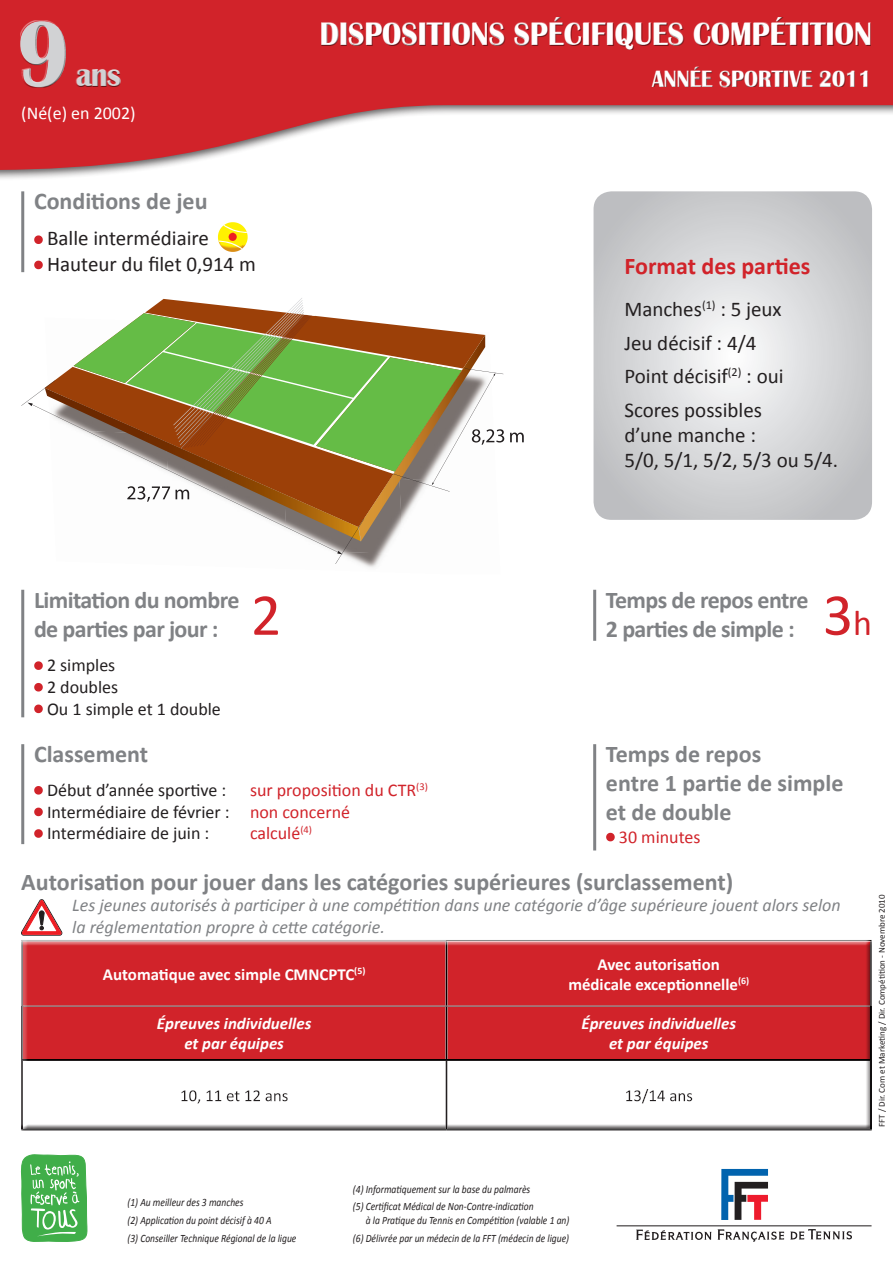
<style>
.page{position:relative;width:893px;height:1263px;background:#fff}
.page>*{position:absolute;margin:0;border:0;box-sizing:border-box;transform-origin:0 0}
.t1{font:700 96px "Britannic";color:#d1d2d4;scale:.9 1}
.t2{font:60px "Calibri";color:#d1232a}
.t3{font:700 33px "Britannic";color:#fff;scale:.9 1}
.t4{font:700 33px "Britannic";color:#d1d2d4;scale:.9 1}
.t5{font:700 24px/28.8px "Calibri";color:#808285}
.t6{font:700 24px/28.8px "Calibri";letter-spacing:-.025em;color:#808285}
.t7{font:700 24px "Britannic";color:#fff;scale:.9 1}
.t8{font:700 24px "Calibri";color:#d1232a}
.t9{font:21px/25.2px "Calibri";color:#231f20}
.t10{font:italic 18px/21.6px "Calibri";color:#808285}
.t11{font:18px "Calibri";color:#231f20}
.t12{font:18px "Calibri";color:#d1232a}
.t13{font:18px "Calibri";color:#fff}
.t14{font:700 16.95px/20.2px "Calibri";color:#fff;text-align:center}
.t15{font:italic 700 16.95px/20.2px "Calibri";color:#fff;text-align:center}
.t16{font:italic 11.25px/13.5px "Calibri";color:#231f20;scale:.85 1}
.t17{font:9px "Calibri";color:#231f20}
.s1{font-size:18px;color:#d1232a}
.s2{color:#d1232a}
.s3{font-size:36px}
</style>
<div class="page">
<svg style="left:790px;top:1229px;width:62px;height:11px"></svg>
<svg style="left:636px;top:1229px;width:148px;height:13px"></svg>
<svg style="left:721px;top:1169px;width:47px;height:51px"></svg>
<hr style="left:617px;top:1225px;width:254px;height:1px;background:#231f20">
<svg style="left:21px;top:1154px;width:67px;height:88px;background:#64bd6b"></svg>
<svg style="left:35px;top:404px;width:39px;height:23px"></svg>
<svg style="left:21px;top:380px;width:34px;height:26px"></svg>
<svg style="left:74px;top:298px;width:430px;height:266px"></svg>
<svg style="left:510px;top:432px;width:14px;height:10px"></svg>
<svg style="left:218px;top:222px;width:30px;height:30px"></svg>
<svg style="left:34px;top:235px;width:9px;height:9px"></svg>
<svg style="left:34px;top:260px;width:9px;height:10px"></svg>
<hr style="left:21px;top:191px;width:3px;height:81px;background:#808285">
<hr style="left:21px;top:744px;width:3px;height:100px;background:#808285">
<svg style="left:34px;top:786px;width:9px;height:9px"></svg>
<svg style="left:34px;top:807px;width:9px;height:10px"></svg>
<svg style="left:34px;top:829px;width:9px;height:9px"></svg>
<svg style="left:593px;top:191px;width:279px;height:329px;background:#d3d4d6"></svg>
<hr style="left:593px;top:590px;width:3px;height:51px;background:#808285">
<div style="left:0;top:0;width:893px;height:181px;background:#231f20;opacity:.75"></div>
<svg style="left:0;top:0;width:893px;height:170px;fill:#d1232a"></svg>
<div style="left:20px;top:21px;width:101px;height:65px;background:#fff;opacity:.75"></div>
<div style="left:20px;top:25px;width:101px;height:62px;background:#231f20;opacity:.75"></div>
<div style="left:652px;top:67px;width:216px;height:20px;background:#231f20;opacity:.75"></div>
<div style="left:16px;top:939px;width:862px;height:198px;background:#231f20;opacity:.75"></div>
<svg style="left:21px;top:899px;width:851px;height:162px"></svg>
<svg style="left:606px;top:832px;width:9px;height:10px"></svg>
<hr style="left:593px;top:744px;width:3px;height:106px;background:#808285">
<hr style="left:21px;top:590px;width:3px;height:127px;background:#808285">
<svg style="left:34px;top:661px;width:9px;height:9px"></svg>
<svg style="left:34px;top:683px;width:9px;height:9px"></svg>
<svg style="left:34px;top:704px;width:9px;height:10px"></svg>
<div style="left:321px;top:17px;width:549px;height:33px;background:#231f20;opacity:.75"></div>
<h3 class="t3" style="left:320px;top:16px;width:615px">DISPOSITIONS SPÉCIFIQUES COMPÉTITION</h3>
<h1 class="t1" style="left:17px;top:0;width:60px">9</h1>
<h3 class="t4" style="left:76px;top:57px;width:52px">ans</h3>
<h3 class="t7" style="left:652px;top:65px;width:245px">ANNÉE SPORTIVE 2011</h3>
<p class="t13" style="left:21px;top:102px;width:116px">(Né(e) en 2002)</p>
<p class="t5" style="left:34px;top:186px;width:175px">Conditions de jeu</p>
<p class="t9" style="left:34px;top:225px;width:177px"><span class="s1">•</span> Balle intermédiaire</p>
<p class="t9" style="left:34px;top:250px;width:223px"><span class="s1">•</span> Hauteur du filet 0,914 m</p>
<p class="t8" style="left:624px;top:251px;width:187px">Format des parties</p>
<p class="t9" style="left:624px;top:295px;width:159px">Manches<sup>(1)</sup> : 5 jeux</p>
<p class="t9" style="left:624px;top:329px;width:134px">Jeu décisif : 4/4</p>
<p class="t9" style="left:624px;top:363px;width:161px">Point décisif<sup>(2)</sup> : oui</p>
<p class="t9" style="left:624px;top:396px;width:215px">Scores possibles<br>d’une manche :<br>5/0, 5/1, 5/2, 5/3 ou 5/4.</p>
<p class="t6" style="left:34px;top:584px;width:207px">Limitation du nombre de parties par jour :</p>
<p class="t2" style="left:251px;top:578px;width:32px">2</p>
<p class="t11" style="left:34px;top:654px;width:83px"><span class="s2">•</span> 2 simples</p>
<p class="t11" style="left:34px;top:676px;width:86px"><span class="s2">•</span> 2 doubles</p>
<p class="t11" style="left:34px;top:697px;width:188px"><span class="s2">•</span> Ou 1 simple et 1 double</p>
<p class="t5" style="left:34px;top:739px;width:116px">Classement</p>
<p class="t11" style="left:34px;top:779px;width:194px"><span class="s2">•</span> Début d’année sportive :</p>
<p class="t12" style="left:250px;top:779px;width:179px">sur proposition du CTR<sup>(3)</sup></p>
<p class="t11" style="left:34px;top:800px;width:318px"><span class="s2">•</span> Intermédiaire de février : <span class="s2">non concerné</span></p>
<p class="t11" style="left:34px;top:822px;width:177px"><span class="s2">•</span> Intermédiaire de juin :</p>
<p class="t12" style="left:250px;top:822px;width:64px">calculé<sup>(4)</sup></p>
<p class="t6" style="left:606px;top:584px;width:204px">Temps de repos entre</p>
<p class="t6" style="left:606px;top:613px;width:190px">2 parties de simple :</p>
<p class="t2" style="left:823px;top:578px;width:51px">3<span class="s3">h</span></p>
<p class="t5" style="left:606px;top:739px;width:239px">Temps de repos<br>entre 1 partie de simple et de double</p>
<p class="t12" style="left:606px;top:825px;width:96px">• 30 minutes</p>
<p class="t5" style="left:21px;top:866px;width:713px">Autorisation pour jouer dans les catégories supérieures (surclassement)</p>
<p class="t10" style="left:72px;top:894px;width:770px">Les jeunes autorisés à participer à une compétition dans une catégorie d’âge supérieure jouent alors selon la réglementation propre à cette catégorie.</p>
<h3 class="t14" style="left:103px;top:963px;width:264px">Automatique avec simple CMNCPTC<sup>(5)</sup></h3>
<h3 class="t14" style="left:568px;top:953px;width:182px">Avec autorisation médicale exceptionnelle<sup>(6)</sup></h3>
<h3 class="t15" style="left:157px;top:1013px;width:156px">Épreuves individuelles et par équipes</h3>
<h3 class="t15" style="left:582px;top:1013px;width:156px">Épreuves individuelles et par équipes</h3>
<p class="t17" style="left:876px;top:1127px;width:234px;rotate:-90deg">FFT / Dir. Com et Marketing / Dir. Compétition - Novembre 2010</p>
<p class="t16" style="left:128px;top:1195px;width:138px">(1) Au meilleur des 3 manches</p>
<p class="t16" style="left:128px;top:1213px;width:171px">(2) Application du point décisif à 40 A</p>
<p class="t16" style="left:128px;top:1231px;width:200px">(3) Conseiller Technique Régional de la ligue</p>
<p class="t16" style="left:353px;top:1182px;width:210px">(4) Informatiquement sur la base du palmarès</p>
<p class="t16" style="left:366px;top:1199px;width:241px;text-indent:-13px">(5) Certificat Médical de Non-Contre-indication<br>à la Pratique du Tennis en Compétition (valable 1 an)</p>
<p class="t16" style="left:353px;top:1231px;width:256px">(6) Délivrée par un médecin de la FFT (médecin de ligue)</p>
</div>
